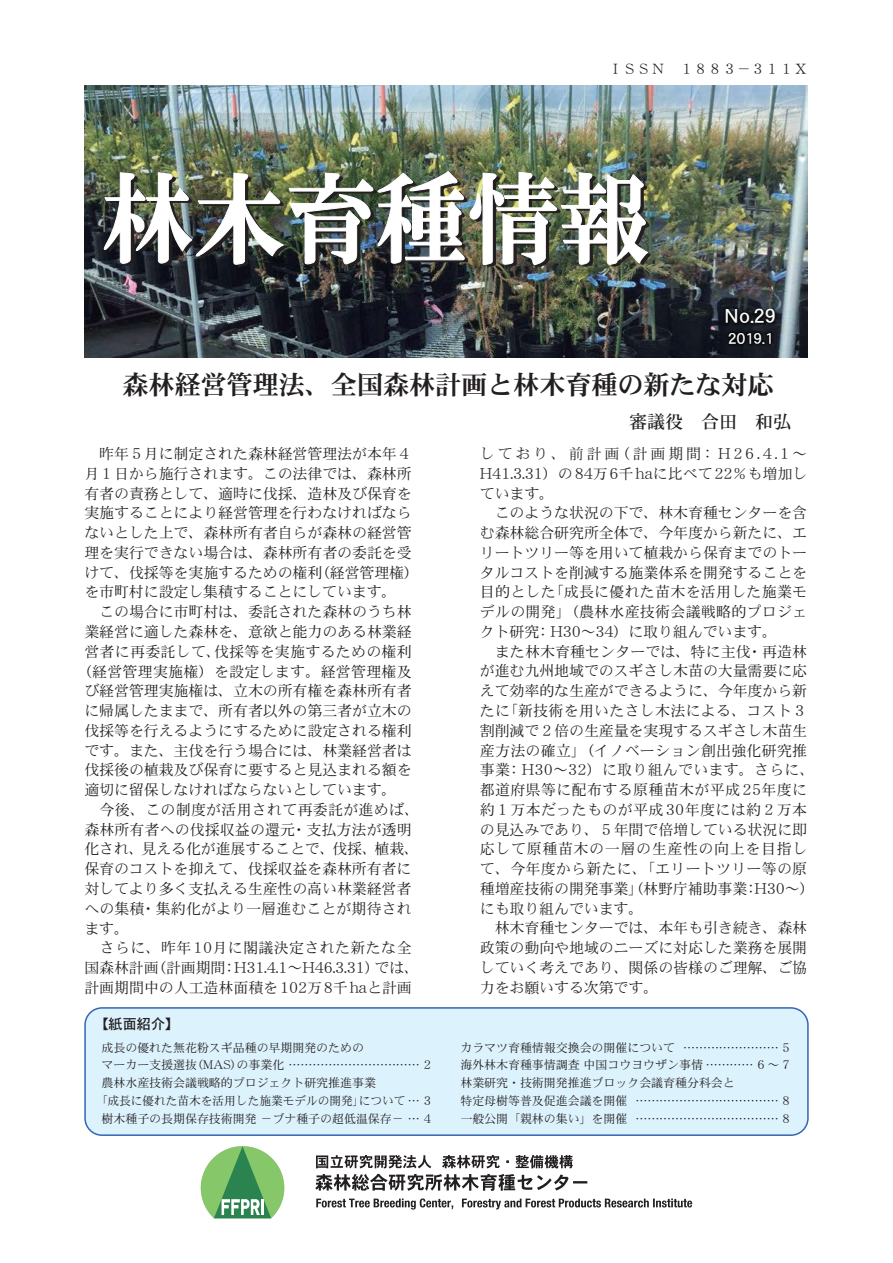
<style>
.page{position:relative;width:893px;height:1263px;background:#fff}
.page>*{position:absolute;margin:0;border:0;box-sizing:border-box;transform-origin:0 0}
.t1{font:26.55px "DFPHS Mincho CID W7";letter-spacing:-.02em;color:#231f20}
.t2{font:19.5px "DFPHS Gothic CID W5";color:#fff}
.t3{font:18px "DFPHS Mincho CID W5";color:#231f20}
.t4{font:15px/19.8px "DFPHS Mincho CID W3";letter-spacing:-.01em;color:#231f20}
.t5{font:15px "DFPHS Mincho CID W3";letter-spacing:.015em;color:#231f20}
.t6{font:15px "DFPHS Mincho CID W3";letter-spacing:.02em;color:#231f20}
.t7{font:15px "DFPHS Gothic CID W5";color:#fff}
.t8{font:14.25px "DFPHS Mincho CID W3";color:#231f20}
.t9{font:14.25px "DFPHS Gothic CID W5";color:#231f20}
.t10{font:12px/18px "DFPHS Mincho CID W3";letter-spacing:-.005em;color:#231f20}
</style>
<div class="page">
<div style="left:85px;top:1008px;width:723px;height:127px;background:#dcf2fc;border-radius:17px"></div>
<div style="left:84px;top:1007px;width:725px;height:129px;border:2px solid #3566b1;border-radius:17px"></div>
<img style="left:85px;top:85px;width:723px;height:273px">
<img style="left:669px;top:251px;width:139px;height:107px">
<img style="left:103px;top:170px;width:548px;height:97px">
<svg style="left:201px;top:1146px;width:83px;height:72px"></svg>
<hr style="left:261px;top:1199px;width:3px;height:16px;background:#fff">
<svg style="left:315px;top:1155px;width:272px;height:36px"></svg>
<svg style="left:316px;top:1198px;width:376px;height:11px"></svg>
<p class="t8" style="left:608px;top:61px;width:201px">ＩＳＳＮ　１８８３－３１１Ｘ</p>
<h2 class="t2" style="left:726px;top:306px;width:52px">No.29</h2>
<p class="t7" style="left:728px;top:330px;width:46px">2019.1</p>
<h1 class="t1" style="left:122px;top:370px;width:653px">森林経営管理法、全国森林計画と林木育種の新たな対応</h1>
<p class="t4" style="left:84px;top:444px;width:329px">　昨年５月に制定された森林経営管理法が本年４</p>
<p class="t4" style="left:84px;top:463px;width:329px">月１日から施行されます。この法律では、森林所</p>
<p class="t4" style="left:84px;top:483px;width:329px">有者の責務として、適時に伐採、造林及び保育を</p>
<p class="t4" style="left:84px;top:503px;width:329px">実施することにより経営管理を行わなければなら</p>
<p class="t4" style="left:84px;top:523px;width:329px">ないとした上で、森林所有者自らが森林の経営管</p>
<p class="t4" style="left:84px;top:542px;width:329px">理を実行できない場合は、森林所有者の委託を受</p>
<p class="t4" style="left:84px;top:562px;width:336px">けて、伐採等を実施するための権利（経営管理権）</p>
<p class="t4" style="left:84px;top:582px;width:314px">を市町村に設定し集積することにしています。</p>
<p class="t4" style="left:84px;top:602px;width:329px">　この場合に市町村は、委託された森林のうち林</p>
<p class="t4" style="left:84px;top:621px;width:329px">業経営に適した森林を、意欲と能力のある林業経</p>
<p class="t5" style="left:84px;top:643px;width:329px">営者に再委託して､伐採等を実施するための権利</p>
<p class="t5" style="left:77px;top:663px;width:336px">（経営管理実施権）を設定します。経営管理権及</p>
<p class="t4" style="left:84px;top:681px;width:329px">び経営管理実施権は、立木の所有権を森林所有者</p>
<p class="t4" style="left:84px;top:700px;width:329px">に帰属したままで、所有者以外の第三者が立木の</p>
<p class="t4" style="left:84px;top:720px;width:329px">伐採等を行えるようにするために設定される権利</p>
<p class="t4" style="left:84px;top:740px;width:329px">です。また、主伐を行う場合には、林業経営者は</p>
<p class="t4" style="left:84px;top:760px;width:329px">伐採後の植栽及び保育に要すると見込まれる額を</p>
<p class="t4" style="left:84px;top:780px;width:314px">適切に留保しなければならないとしています。</p>
<p class="t5" style="left:84px;top:801px;width:336px">　今後、この制度が活用されて再委託が進めば、</p>
<p class="t4" style="left:84px;top:819px;width:329px">森林所有者への伐採収益の還元・支払方法が透明</p>
<p class="t4" style="left:84px;top:839px;width:336px">化され、見える化が進展することで、伐採、植栽、</p>
<p class="t4" style="left:84px;top:859px;width:329px">保育のコストを抑えて、伐採収益を森林所有者に</p>
<p class="t4" style="left:84px;top:878px;width:329px">対してより多く支払える生産性の高い林業経営者</p>
<p class="t4" style="left:84px;top:898px;width:329px">への集積・集約化がより一層進むことが期待され</p>
<p class="t4" style="left:84px;top:918px;width:46px">ます。</p>
<p class="t6" style="left:84px;top:940px;width:329px">　さらに、昨年10月に閣議決定された新たな全</p>
<p class="t4" style="left:84px;top:957px;width:336px">国森林計画（計画期間：H31.4.1～H46.3.31）では、</p>
<p class="t4" style="left:84px;top:977px;width:329px">計画期間中の人工造林面積を102万8千haと計画</p>
<p class="t9" style="left:94px;top:1016px;width:87px">【紙面紹介】</p>
<p class="t10" style="left:102px;top:1038px;width:264px">成長の優れた無花粉スギ品種の早期開発のための</p>
<p class="t10" style="left:102px;top:1056px;width:331px">マーカー支援選抜（MAS）の事業化 …………………………… 2</p>
<p class="t10" style="left:102px;top:1074px;width:276px">農林水産技術会議戦略的プロジェクト研究推進事業</p>
<p class="t10" style="left:96px;top:1092px;width:337px">「成長に優れた苗木を活用した施業モデルの開発」について … 3</p>
<p class="t10" style="left:102px;top:1110px;width:331px">樹木種子の長期保存技術開発 －ブナ種子の超低温保存－ … 4</p>
<p class="t3" style="left:629px;top:412px;width:163px">審議役　合田　和弘</p>
<p class="t4" style="left:480px;top:443px;width:336px">しており、前計画（計画期間：H26.4.1～<br>H41.3.31）の84万6千haに比べて22％も増加しています。<br>　このような状況の下で、林木育種センターを含む森林総合研究所全体で、今年度から新たに、エリートツリー等を用いて植栽から保育までのトータルコストを削減する施業体系を開発することを目的とした「成長に優れた苗木を活用した施業モデルの開発」（農林水産技術会議戦略的プロジェクト研究：H30～34）に取り組んでいます。<br>　また林木育種センターでは、特に主伐・再造林が進む九州地域でのスギさし木苗の大量需要に応えて効率的な生産ができるように、今年度から新たに「新技術を用いたさし木法による、コスト３割削減で２倍の生産量を実現するスギさし木苗生産方法の確立」（イノベーション創出強化研究推事業：H30～32）に取り組んでいます。さらに、都道府県等に配布する原種苗木が平成25年度に約１万本だったものが平成30年度には約２万本の見込みであり、５年間で倍増している状況に即応して原種苗木の一層の生産性の向上を目指して、今年度から新たに、「エリートツリー等の原種増産技術の開発事業」（林野庁補助事業：H30～）にも取り組んでいます。<br>　林木育種センターでは、本年も引き続き、森林政策の動向や地域のニーズに対応した業務を展開していく考えであり、関係の皆様のご理解、ご協力をお願いする次第です。</p>
<p class="t10" style="left:460px;top:1038px;width:331px">カラマツ育種情報交換会の開催について …………………… 5海外林木育種事情調査 中国コウヨウザン事情 ………… 6 ～ 7林業研究・技術開発推進ブロック会議育種分科会と<br>特定母樹等普及促進会議を開催 ……………………………… 8一般公開「親林の集い」を開催 ……………………………… 8</p>
</div>
